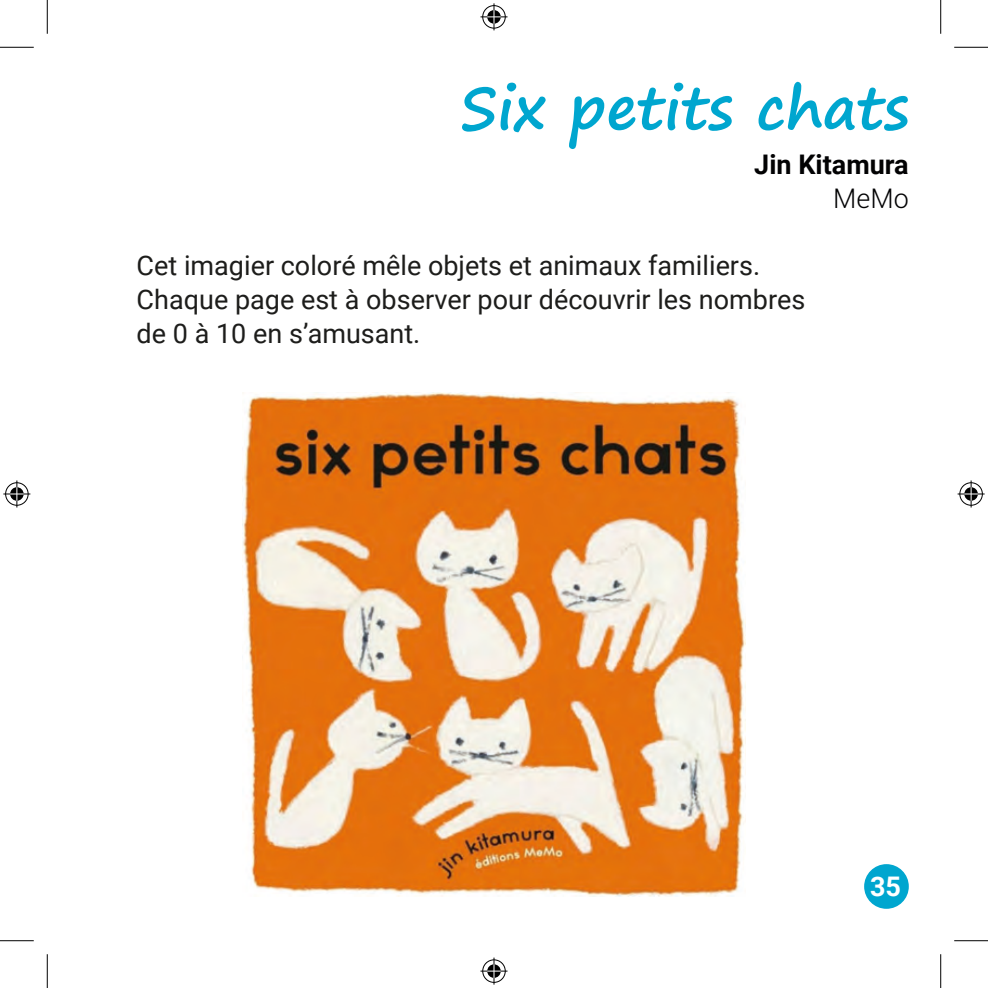
<style>
.page{position:relative;width:988px;height:988px;background:#fff}
.page>*{position:absolute;margin:0;border:0;box-sizing:border-box;transform-origin:0 0}
.t1{font:700 58.5px "Segoe Print";color:#00a6cf}
.t2{font:27px/33.8px "Roboto";color:#1d1d1b}
.t3{font:700 27px "Roboto";color:#020203}
.t4{font:300 27px "Roboto";color:#020203}
.t5{font:700 27px "Roboto";color:#fff}
</style>
<div class="page">
<div style="left:864px;top:864px;width:44px;height:44px;background:#00a6cf;border-radius:50%"></div>
<img style="left:242px;top:392px;width:503px;height:504px">
<hr style="left:0;top:47px;width:34px;height:1px;background:#000">
<hr style="left:954px;top:47px;width:33px;height:1px;background:#000">
<hr style="left:0;top:940px;width:34px;height:1px;background:#000">
<hr style="left:954px;top:940px;width:33px;height:1px;background:#000">
<hr style="left:47px;top:0;width:1px;height:34px;background:#000">
<hr style="left:47px;top:954px;width:1px;height:33px;background:#000">
<hr style="left:940px;top:0;width:1px;height:34px;background:#000">
<hr style="left:940px;top:954px;width:1px;height:33px;background:#000">
<svg style="left:480px;top:3px;width:27px;height:27px"></svg>
<svg style="left:480px;top:957px;width:27px;height:27px"></svg>
<svg style="left:3px;top:480px;width:27px;height:27px"></svg>
<svg style="left:957px;top:480px;width:27px;height:27px"></svg>
<h1 class="t1" style="left:460px;top:55px;width:450px">Six petits chats</h1>
<p class="t3" style="left:754px;top:145px;width:156px">Jin Kitamura</p>
<p class="t4" style="left:833px;top:179px;width:77px">MeMo</p>
<p class="t2" style="left:137px;top:248px;width:670px">Cet imagier coloré mêle objets et animaux familiers.<br>Chaque page est à observer pour découvrir les nombres de 0 à 10 en s’amusant.</p>
<p class="t5" style="left:870px;top:867px;width:32px">35</p>
</div>
